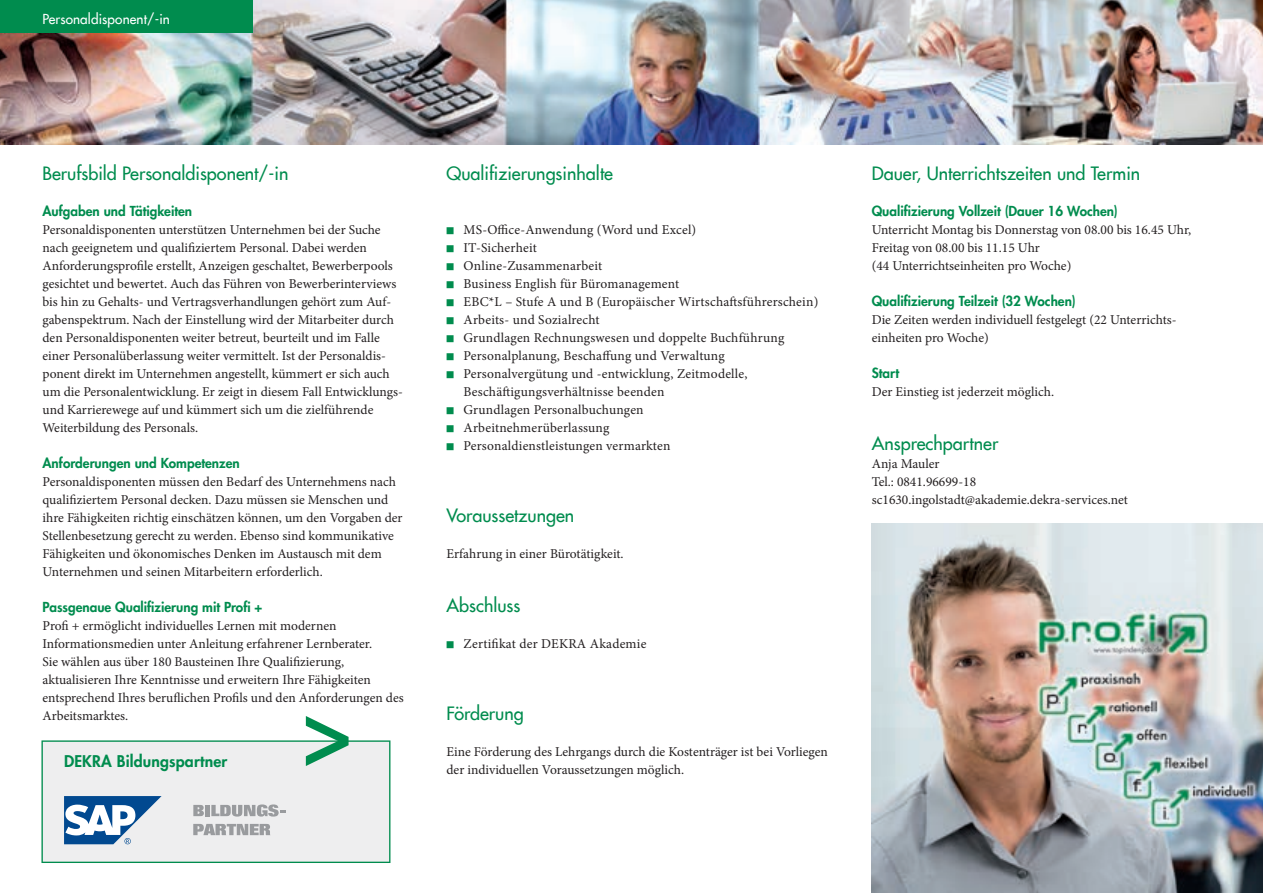
<style>
.page{position:relative;width:1263px;height:893px;background:#fff}
.page>*{position:absolute;margin:0;border:0;box-sizing:border-box;transform-origin:0 0}
.t1{font:500 18px "Futura Com";color:#008c4e}
.t2{font:800 15.75px "Futura Com";letter-spacing:.01em;color:#008c4e}
.t3{font:13.5px/18px "Minion Pro";color:#231f20}
.t4{font:800 13.5px "Futura Com";color:#008c4e}
.t5{font:500 13.5px "Futura Com";letter-spacing:.01em;color:#fff}
</style>
<div class="page">
<svg style="left:41px;top:716px;width:349px;height:147px"></svg>
<img style="left:872px;top:524px;width:391px;height:369px">
<img style="left:0;top:0;width:1263px;height:145px">
<div style="left:0;top:0;width:252px;height:32px;background:#008c4e"></div>
<p class="t5" style="left:43px;top:9px;width:129px">Personaldisponent/-in</p>
<h1 class="t1" style="left:43px;top:160px;width:247px">Berufsbild Personaldisponent/-in</h1>
<p class="t4" style="left:43px;top:201px;width:151px">Aufgaben und Tätigkeiten</p>
<p class="t3" style="left:43px;top:221px;width:362px">Personaldisponenten unterstützen Unternehmen bei der Suche nach geeignetem und qualifiziertem Personal. Dabei werden Anforderungsprofile erstellt, Anzeigen geschaltet, Bewerberpools gesichtet und bewertet. Auch das Führen von Bewerberinterviews bis hin zu Gehalts- und Vertragsverhandlungen gehört zum Auf&shy;gabenspektrum. Nach der Einstellung wird der Mitarbeiter durch den Personaldisponenten weiter betreut, beurteilt und im Falle einer Personalüberlassung weiter vermittelt. Ist der Personaldis&shy;ponent direkt im Unternehmen angestellt, kümmert er sich auch um die Personalentwicklung. Er zeigt in diesem Fall Entwicklungs&shy;und Karrierewege auf und kümmert sich um die zielführende Weiterbildung des Personals.</p>
<p class="t4" style="left:43px;top:453px;width:199px">Anforderungen und Kompetenzen</p>
<p class="t3" style="left:43px;top:473px;width:362px">Personaldisponenten müssen den Bedarf des Unternehmens nach qualifiziertem Personal decken. Dazu müssen sie Menschen und ihre Fähigkeiten richtig einschätzen können, um den Vorgaben der Stellenbesetzung gerecht zu werden. Ebenso sind kommunikative Fähigkeiten und ökonomisches Denken im Austausch mit dem Unternehmen und seinen Mitarbeitern erforderlich.</p>
<p class="t4" style="left:43px;top:597px;width:221px">Passgenaue Qualifizierung mit Profi +</p>
<p class="t3" style="left:43px;top:617px;width:363px">Profi + ermöglicht individuelles Lernen mit modernen Informationsmedien unter Anleitung erfahrener Lernberater.<br>Sie wählen aus über 180 Bausteinen Ihre Qualifizierung, aktualisieren Ihre Kenntnisse und erweitern Ihre Fähigkeiten entsprechend Ihres beruflichen Profils und den Anforderungen des Arbeitsmarktes.</p>
<p class="t2" style="left:64px;top:749px;width:165px">DEKRA Bildungspartner</p>
<h1 class="t1" style="left:446px;top:160px;width:168px">Qualifizierungsinhalte</h1>
<p class="t3" style="left:463px;top:221px;width:356px">MS-Office-Anwendung (Word und Excel)<br>IT-Sicherheit<br>Online-Zusammenarbeit<br>Business English für Büromanagement<br>EBC*L – Stufe A und B (Europäischer Wirtschaftsführerschein)<br>Arbeits- und Sozialrecht<br>Grundlagen Rechnungswesen und doppelte Buchführung Personalplanung, Beschaffung und Verwaltung Personalvergütung und -entwicklung, Zeitmodelle, Beschäftigungsverhältnisse beenden<br>Grundlagen Personalbuchungen<br>Arbeitnehmerüberlassung<br>Personaldienstleistungen vermarkten</p>
<h1 class="t1" style="left:446px;top:502px;width:129px">Voraussetzungen</h1>
<p class="t3" style="left:446px;top:545px;width:179px">Erfahrung in einer Bürotätigkeit.</p>
<h1 class="t1" style="left:446px;top:592px;width:75px">Abschluss</h1>
<p class="t3" style="left:463px;top:635px;width:184px">Zertifikat der DEKRA Akademie</p>
<h1 class="t1" style="left:446px;top:700px;width:79px">Förderung</h1>
<p class="t3" style="left:446px;top:743px;width:383px">Eine Förderung des Lehrgangs durch die Kostenträger ist bei Vorliegen der individuellen Voraussetzungen möglich.</p>
<h1 class="t1" style="left:872px;top:160px;width:270px">Dauer, Unterrichtszeiten und Termin</h1>
<p class="t4" style="left:872px;top:201px;width:248px">Qualifizierung Vollzeit (Dauer 16 Wochen)</p>
<p class="t3" style="left:872px;top:221px;width:321px">Unterricht Montag bis Donnerstag von 08.00 bis 16.45 Uhr,<br>Freitag von 08.00 bis 11.15 Uhr<br>(44 Unterrichtseinheiten pro Woche)</p>
<p class="t4" style="left:872px;top:291px;width:205px">Qualifizierung Teilzeit (32 Wochen)</p>
<p class="t3" style="left:872px;top:311px;width:306px">Die Zeiten werden individuell festgelegt (22 Unterrichts&shy;einheiten pro Woche)</p>
<p class="t4" style="left:872px;top:363px;width:29px">Start</p>
<p class="t3" style="left:872px;top:383px;width:184px">Der Einstieg ist jederzeit möglich.</p>
<h1 class="t1" style="left:872px;top:430px;width:128px">Ansprechpartner</h1>
<p class="t3" style="left:872px;top:455px;width:258px">Anja Mauler<br>Tel.: 0841.96699-18 sc1630.ingolstadt@akademie.dekra-services.net</p>
</div>
